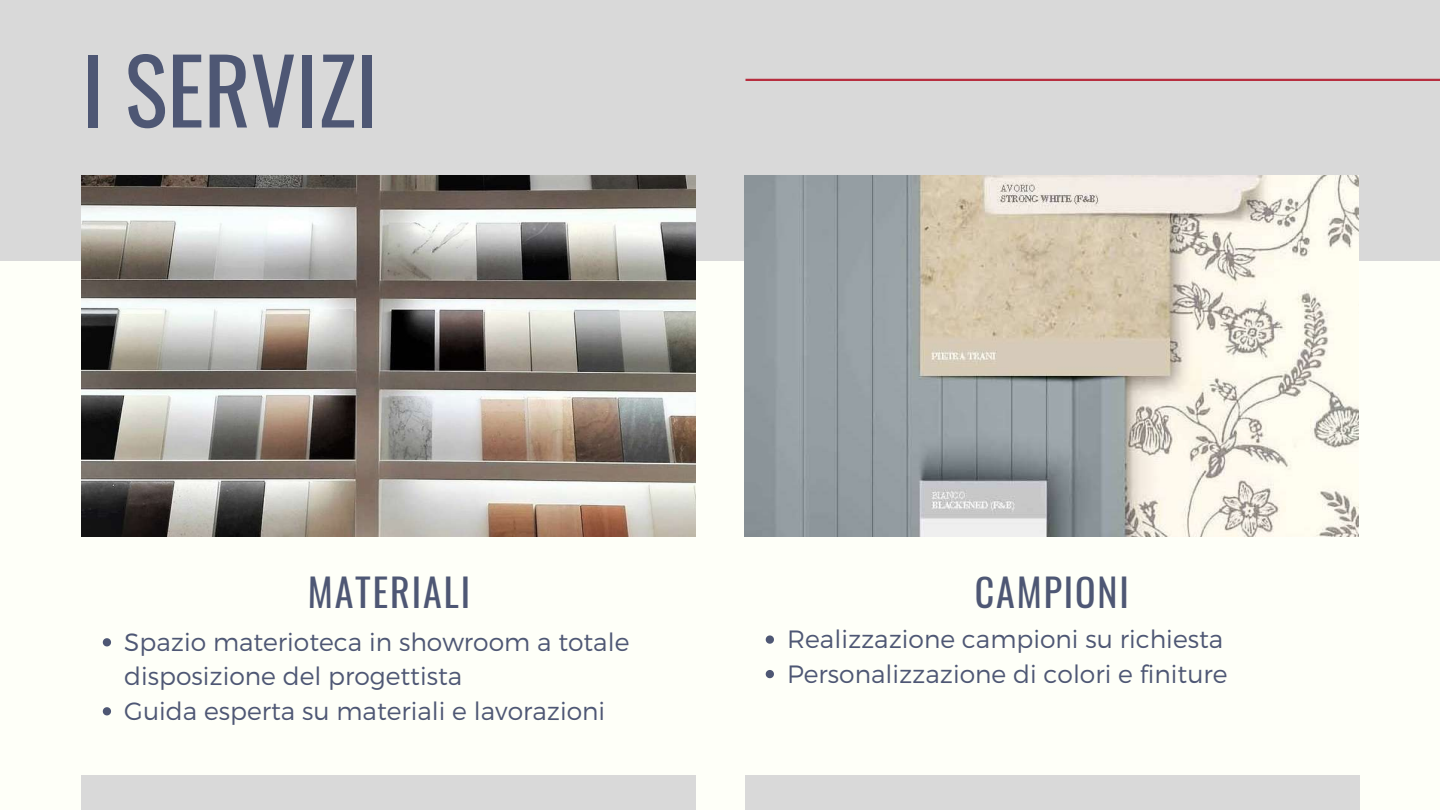
<style>
.page{position:relative;width:1440px;height:810px;background:#fefff8}
.page>*{position:absolute;margin:0;border:0;box-sizing:border-box;transform-origin:0 0}
.t1{font:90px "Oswald";color:#4e5774}
.t2{font:38px "Oswald";letter-spacing:.05em;color:#4e5774}
.t3{font:300 25px/34.5px "Montserrat";color:#4e5774}
</style>
<div class="page">
<div style="left:81px;top:775px;width:614px;height:35px;background:#d9d9d9"></div>
<div style="left:0;top:0;width:1440px;height:261px;background:#d9d9d9"></div>
<div style="left:745px;top:775px;width:614px;height:35px;background:#d9d9d9"></div>
<img style="left:82px;top:176px;width:613px;height:360px">
<svg style="left:103px;top:638px;width:8px;height:8px"></svg>
<svg style="left:103px;top:707px;width:8px;height:8px"></svg>
<img style="left:745px;top:176px;width:613px;height:360px">
<hr style="left:746px;top:79px;width:694px;height:2px;background:#b72e3f">
<svg style="left:766px;top:635px;width:8px;height:9px"></svg>
<svg style="left:766px;top:670px;width:8px;height:8px"></svg>
<h1 class="t1" style="left:82px;top:20px;width:298px">I SERVIZI</h1>
<h2 class="t2" style="left:308px;top:563px;width:164px">MATERIALI</h2>
<p class="t3" style="left:124px;top:624px;width:507px">Spazio materioteca in showroom a totale disposizione del progettista<br>Guida esperta su materiali e lavorazioni</p>
<h2 class="t2" style="left:975px;top:562px;width:156px">CAMPIONI</h2>
<p class="t3" style="left:787px;top:621px;width:442px">Realizzazione campioni su richiesta<br>Personalizzazione di colori e finiture</p>
</div>
